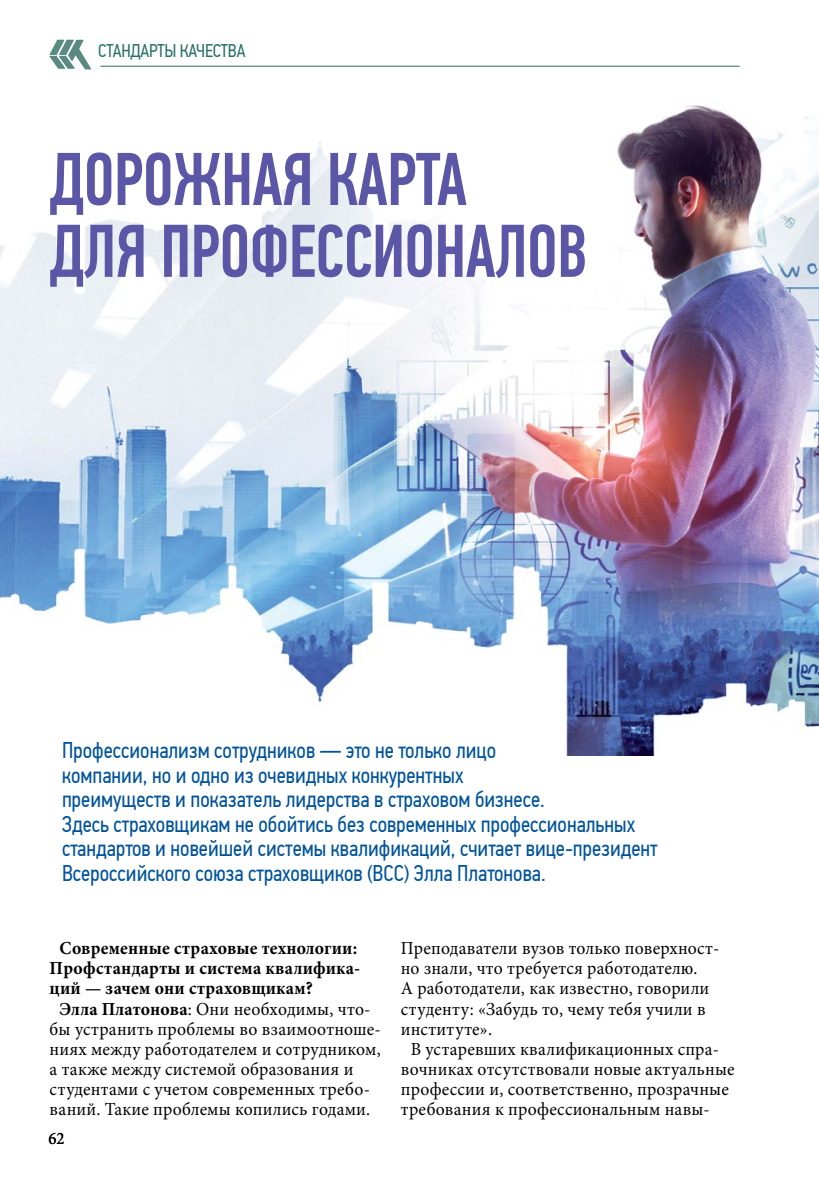
<style>
.page{position:relative;width:819px;height:1191px;background:#fff}
.page>*{position:absolute;margin:0;border:0;box-sizing:border-box;transform-origin:0 0}
.t1{font:500 74.9px/71.8px "PF Din Text Comp Pro";letter-spacing:-.01em;color:#5b56a5;scale:.96 1}
.t2{font:22.75px/24.5px "PF Din Text Cond Pro";color:#00539b;scale:.95 1}
.t3{font:18.38px "Minion Pro";letter-spacing:.01em;color:#000;scale:.96 1}
.t4{font:700 18.38px "Minion Pro";letter-spacing:.01em;color:#000;scale:.96 1}
.t5{font:18.38px "PF Din Text Cond Pro";letter-spacing:-.01em;color:#286f65;scale:.96 1}
.t6{font:17.5px "Minion Pro";color:#000;scale:.96 1}
.s1{font-weight:700}
</style>
<div class="page">
<img style="left:0;top:105px;width:819px;height:650px">
<hr style="left:100px;top:66px;width:639px;height:1px;background:#286f65">
<svg style="left:49px;top:40px;width:43px;height:29px"></svg>
<p class="t5" style="left:98px;top:39px;width:155px">СТАНДАРТЫ КАЧЕСТВА</p>
<h1 class="t1" style="left:50px;top:144px;width:562px">ДОРОЖНАЯ КАРТА<br>ДЛЯ ПРОФЕССИОНАЛОВ</h1>
<p class="t2" style="left:62px;top:738px;width:628px">Профессионализм сотрудников — это не только лицо<br>компании, но и одно из очевидных конкурентных<br>преимуществ и показатель лидерства в страховом бизнесе.<br>Здесь страховщикам не обойтись без современных профессиональных стандартов и новейшей системы квалификаций, считает вице-президент Всероссийского союза страховщиков (ВСС) Элла Платонова.</p>
<p class="t4" style="left:60px;top:935px;width:311px">Современные страховые технологии:</p>
<p class="t4" style="left:50px;top:955px;width:325px">Профстандарты и система квалифика-</p>
<p class="t4" style="left:50px;top:975px;width:276px">ций — зачем они страховщикам?</p>
<p class="t3" style="left:60px;top:996px;width:325px"><span class="s1">Элла Платонова</span>: Они необходимы, что-</p>
<p class="t3" style="left:50px;top:1016px;width:346px">бы устранить проблемы во взаимоотноше-</p>
<p class="t3" style="left:50px;top:1036px;width:346px">ниях между работодателем и сотрудником,</p>
<p class="t3" style="left:50px;top:1056px;width:318px">а также между системой образования и</p>
<p class="t3" style="left:50px;top:1077px;width:335px">студентами с учетом современных требо-</p>
<p class="t3" style="left:50px;top:1097px;width:335px">ваний. Такие проблемы копились годами.</p>
<p class="t6" style="left:48px;top:1126px;width:18px">62</p>
<p class="t3" style="left:401px;top:936px;width:333px">Преподаватели вузов только поверхност-</p>
<p class="t3" style="left:401px;top:956px;width:310px">но знали, что требуется работодателю.</p>
<p class="t3" style="left:401px;top:976px;width:323px">А работодатели, как известно, говорили</p>
<p class="t3" style="left:401px;top:996px;width:319px">студенту: «Забудь то, чему тебя учили в</p>
<p class="t3" style="left:401px;top:1016px;width:96px">институте».</p>
<p class="t3" style="left:410px;top:1036px;width:322px">В устаревших квалификационных спра-</p>
<p class="t3" style="left:401px;top:1056px;width:349px">вочниках отсутствовали новые актуальные</p>
<p class="t3" style="left:401px;top:1077px;width:343px">профессии и, соответственно, прозрачные</p>
<p class="t3" style="left:401px;top:1097px;width:323px">требования к профессиональным навы-</p>
</div>
